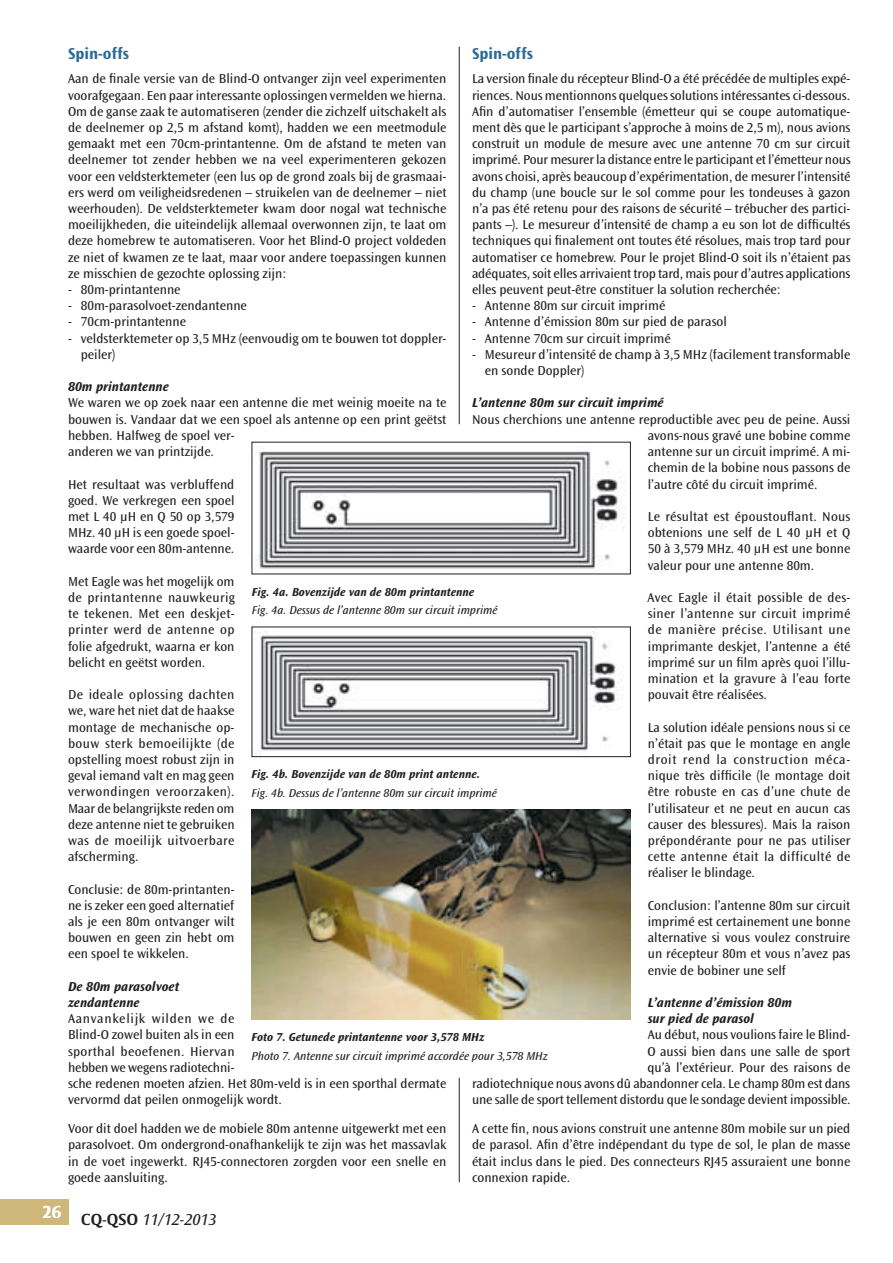
<style>
.page{position:relative;width:893px;height:1263px;background:#fff}
.page>*{position:absolute;margin:0;border:0;box-sizing:border-box;transform-origin:0 0}
.t1{font:700 16.5px "Ocean Sans Std";color:#2c6b97}
.t2{font:italic 16.5px "Ocean Sans Std";color:#231f20}
.t3{font:13.5px/16.2px "Ocean Sans Std";color:#231f20;text-align:justify}
.t4{font:italic 700 13.5px/16.2px "Ocean Sans Std";color:#231f20}
.t5{font:italic 12px "Ocean Sans Std";color:#231f20}
.t6{font:italic 700 12px "Ocean Sans Std";color:#231f20}
.s1{font-family:"Strayhorn MT Std";font-weight:700;font-style:normal}
</style>
<div class="page">
<img style="left:254px;top:451px;width:372px;height:119px">
<img style="left:254px;top:631px;width:369px;height:124px">
<div style="left:252px;top:627px;width:379px;height:130px;border:1px solid #231f20"></div>
<img style="left:252px;top:809px;width:379px;height:210px">
<hr style="left:459px;top:47px;width:1px;height:377px;background:#231f20">
<hr style="left:459px;top:1078px;width:1px;height:104px;background:#231f20">
<div style="left:0;top:1199px;width:68px;height:26px;background:#cfb67a"></div>
<p class="t1" style="left:68px;top:44px;width:62px">Spin-offs</p>
<p class="t3" style="left:68px;top:71px;width:380px">Aan de finale versie van de Blind-O ontvanger zijn veel experimenten voorafgegaan. Een paar interessante oplossingen vermelden we hierna.<br>Om de ganse zaak te automatiseren (zender die zichzelf uitschakelt als de deelnemer op 2,5 m afstand komt), hadden we een meetmodule gemaakt met een 70cm-printantenne. Om de afstand te meten van deelnemer tot zender hebben we na veel experimenteren gekozen voor een veldsterktemeter (een lus op de grond zoals bij de grasmaai&shy;ers werd om veiligheidsredenen – struikelen van de deelnemer – niet weerhouden). De veldsterktemeter kwam door nogal wat technische moeilijkheden, die uiteindelijk allemaal overwonnen zijn, te laat om deze homebrew te automatiseren. Voor het Blind-O project voldeden ze niet of kwamen ze te laat, maar voor andere toepassingen kunnen ze misschien de gezochte oplossing zijn:</p>
<p class="t3" style="left:68px;top:282px;width:114px">- 80m-printantenne</p>
<p class="t3" style="left:68px;top:298px;width:180px">- 80m-parasolvoet-zendantenne</p>
<p class="t3" style="left:68px;top:314px;width:120px">- 70cm-printantenne</p>
<p class="t3" style="left:81px;top:330px;width:367px;text-indent:-13px">- veldsterktemeter op 3,5 MHz (eenvoudig om te bouwen tot doppler&shy;peiler)</p>
<p class="t4" style="left:68px;top:379px;width:102px">80m printantenne</p>
<p class="t3" style="left:68px;top:395px;width:380px;text-align:left">We waren we op zoek naar een antenne die met weinig moeite na te bouwen is. Vandaar dat we een spoel als antenne op een print geëtst hebben. Halfweg de spoel ver-<br>anderen we van printzijde.</p>
<p class="t3" style="left:68px;top:476px;width:168px">Het resultaat was verbluffend goed. We verkregen een spoel met L 40 µH en Q 50 op 3,579<br>MHz. 40 µH is een goede spoel&shy;waarde voor een 80m-antenne.</p>
<p class="t3" style="left:68px;top:573px;width:168px">Met Eagle was het mogelijk om de printantenne nauwkeurig te tekenen. Met een deskjet&shy;printer werd de antenne op folie afgedrukt, waarna er kon belicht en geëtst worden.</p>
<p class="t3" style="left:68px;top:687px;width:168px">De ideale oplossing dachten we, ware het niet dat de haakse montage de mechanische op&shy;bouw sterk bemoeilijkte (de opstelling moest robust zijn in geval iemand valt en mag geen verwondingen veroorzaken).<br>Maar de belangrijkste reden om deze antenne niet te gebruiken was de moeilijk uitvoerbare afscherming.</p>
<p class="t3" style="left:68px;top:881px;width:168px">Conclusie: de 80m-printanten&shy;ne is zeker een goed alternatief als je een 80m ontvanger wilt bouwen en geen zin hebt om een spoel te wikkelen.</p>
<p class="t4" style="left:68px;top:978px;width:113px">De 80m parasolvoet zendantenne</p>
<p class="t3" style="left:68px;top:1011px;width:380px;text-align:left">Aanvankelijk wilden we de<br>Blind-O zowel buiten als in een<br>sporthal beoefenen. Hiervan<br>hebben we wegens radiotechni-<br>sche redenen moeten afzien. Het 80m-veld is in een sporthal dermate vervormd dat peilen onmogelijk wordt.</p>
<p class="t3" style="left:68px;top:1121px;width:380px">Voor dit doel hadden we de mobiele 80m antenne uitgewerkt met een parasolvoet. Om ondergrond-onafhankelijk te zijn was het massavlak in de voet ingewerkt. RJ45-connectoren zorgden voor een snelle en goede aansluiting.</p>
<p class="t1" style="left:472px;top:44px;width:62px">Spin-offs</p>
<p class="t3" style="left:472px;top:71px;width:380px">La version finale du récepteur Blind-O a été précédée de multiples expé&shy;riences. Nous mentionnons quelques solutions intéressantes ci-dessous.<br>Afin d’automatiser l’ensemble (émetteur qui se coupe automatique&shy;ment dès que le participant s’approche à moins de 2,5 m), nous avions construit un module de mesure avec une antenne 70 cm sur circuit imprimé. Pour mesurer la distance entre le participant et l’émetteur nous avons choisi, après beaucoup d’expérimentation, de mesurer l’intensité du champ (une boucle sur le sol comme pour les tondeuses à gazon n’a pas été retenu pour des raisons de sécurité – trébucher des partici&shy;pants –). Le mesureur d’intensité de champ a eu son lot de difficultés techniques qui finalement ont toutes été résolues, mais trop tard pour automatiser ce homebrew. Pour le projet Blind-O soit ils n’étaient pas adéquates, soit elles arrivaient trop tard, mais pour d’autres applications elles peuvent peut-être constituer la solution recherchée:</p>
<p class="t3" style="left:472px;top:298px;width:195px">- Antenne 80m sur circuit imprimé</p>
<p class="t3" style="left:472px;top:314px;width:256px">- Antenne d’émission 80m sur pied de parasol</p>
<p class="t3" style="left:472px;top:330px;width:200px">- Antenne 70cm sur circuit imprimé</p>
<p class="t3" style="left:485px;top:346px;width:367px;text-indent:-13px">- Mesureur d’intensité de champ à 3,5 MHz (facilement transformable en sonde Doppler)</p>
<p class="t4" style="left:472px;top:395px;width:193px">L’antenne 80m sur circuit imprimé</p>
<p class="t3" style="left:648px;top:411px;width:204px;text-indent:-176px">Nous cherchions une antenne reproductible avec peu de peine. Aussi avons-nous gravé une bobine comme antenne sur un circuit imprimé. A mi&shy;chemin de la bobine nous passons de l’autre côté du circuit imprimé.</p>
<p class="t3" style="left:648px;top:508px;width:204px">Le résultat est époustouflant. Nous obtenions une self de L 40 µH et Q 50 à 3,579 MHz. 40 µH est une bonne valeur pour une antenne 80m.</p>
<p class="t3" style="left:647px;top:589px;width:205px">Avec Eagle il était possible de des&shy;siner l’antenne sur circuit imprimé de manière précise. Utilisant une imprimante deskjet, l’antenne a été imprimé sur un film après quoi l’illu&shy;mination et la gravure à l’eau forte pouvait être réalisées.</p>
<p class="t3" style="left:648px;top:719px;width:204px">La solution idéale pensions nous si ce n’était pas que le montage en angle droit rend la construction méca&shy;nique très difficile (le montage doit être robuste en cas d’une chute de l’utilisateur et ne peut en aucun cas causer des blessures). Mais la raison prépondérante pour ne pas utiliser cette antenne était la difficulté de réaliser le blindage.</p>
<p class="t3" style="left:648px;top:897px;width:204px">Conclusion: l’antenne 80m sur circuit imprimé est certainement une bonne alternative si vous voulez construire un récepteur 80m et vous n’avez pas envie de bobiner une self</p>
<p class="t4" style="left:648px;top:994px;width:146px">L’antenne d’émission 80m sur pied de parasol</p>
<p class="t3" style="left:472px;top:1027px;width:380px;text-align:right">Au début, nous voulions faire le Blind-<br>O aussi bien dans une salle de sport<br>qu’à l’extérieur. Pour des raisons de<br>radiotechnique nous avons dû abandonner cela. Le champ 80m est dans une salle de sport tellement distordu que le sondage devient impossible.</p>
<p class="t3" style="left:472px;top:1121px;width:380px">A cette fin, nous avions construit une antenne 80m mobile sur un pied de parasol. Afin d’être indépendant du type de sol, le plan de masse était inclus dans le pied. Des connecteurs RJ45 assuraient une bonne connexion rapide.</p>
<p class="t6" style="left:252px;top:585px;width:224px">Fig. 4a. Bovenzijde van de 80m printantenne</p>
<p class="t5" style="left:252px;top:604px;width:247px">Fig. 4a. Dessus de l’antenne 80m sur circuit imprimé</p>
<p class="t6" style="left:252px;top:768px;width:230px">Fig. 4b. Bovenzijde van de 80m print antenne.</p>
<p class="t5" style="left:252px;top:787px;width:247px">Fig. 4b. Dessus de l’antenne 80m sur circuit imprimé</p>
<p class="t6" style="left:252px;top:1031px;width:234px">Foto 7. Getunede printantenne voor 3,578 MHz</p>
<p class="t5" style="left:252px;top:1049px;width:298px">Photo 7. Antenne sur circuit imprimé accordée pour 3,578 MHz</p>
<p class="t2" style="left:42px;top:1210px;width:176px"><sup>26</sup> <span class="s1">CQ-QSO</span> 11/12-2013</p>
</div>
